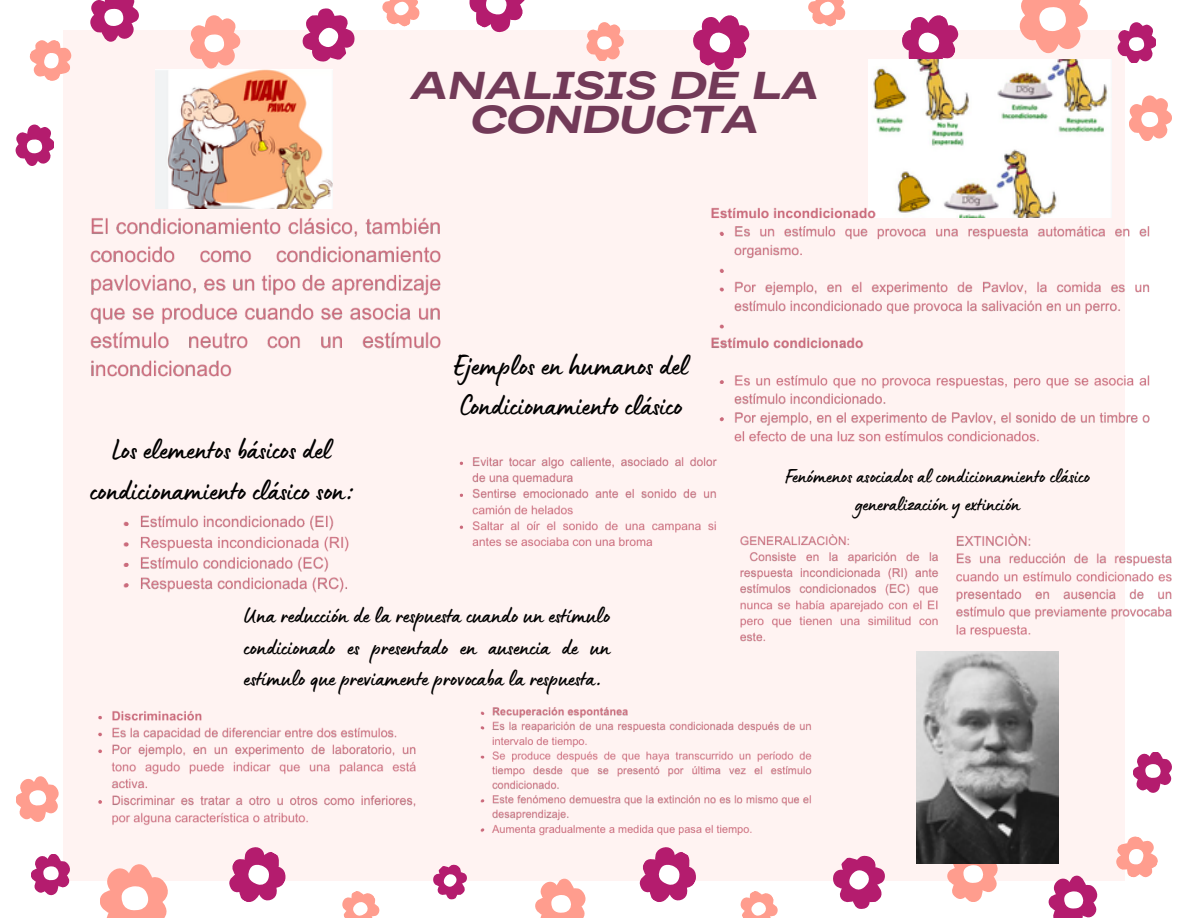
<style>
.page{position:relative;width:1188px;height:918px;background:#fff}
.page>*{position:absolute;margin:0;border:0;box-sizing:border-box;transform-origin:0 0}
.t1{font:italic 700 39px/33.6px "Body Grotesque Large";color:#723a58;text-align:center}
.t2{font:30px/40.5px "Lumios Marker";color:#000;text-align:center}
.t3{font:23.7px/31.8px "Lumios Marker";color:#000;text-align:justify}
.t4{font:21px/27.9px "Lumios Marker";color:#000;text-align:center}
</style>
<div class="page">
<div style="left:63px;top:30px;width:1062px;height:851px;background:#fff3f2"></div>
<svg style="left:190px;top:15px;width:51px;height:54px"></svg>
<svg style="left:586px;top:22px;width:38px;height:38px"></svg>
<svg style="left:90px;top:0;width:49px;height:42px"></svg>
<svg style="left:29px;top:40px;width:43px;height:41px"></svg>
<svg style="left:808px;top:0;width:38px;height:27px"></svg>
<svg style="left:382px;top:0;width:38px;height:27px"></svg>
<svg style="left:302px;top:8px;width:53px;height:54px"></svg>
<svg style="left:1020px;top:0;width:67px;height:53px"></svg>
<svg style="left:1129px;top:95px;width:43px;height:45px"></svg>
<svg style="left:893px;top:15px;width:75px;height:45px"></svg>
<svg style="left:693px;top:15px;width:57px;height:56px"></svg>
<svg style="left:469px;top:0;width:56px;height:33px"></svg>
<svg style="left:1118px;top:22px;width:38px;height:41px"></svg>
<svg style="left:16px;top:125px;width:38px;height:40px"></svg>
<svg style="left:947px;top:863px;width:51px;height:39px"></svg>
<svg style="left:535px;top:878px;width:51px;height:40px"></svg>
<svg style="left:1048px;top:875px;width:49px;height:43px"></svg>
<svg style="left:1116px;top:836px;width:42px;height:42px"></svg>
<svg style="left:342px;top:891px;width:38px;height:27px"></svg>
<svg style="left:740px;top:891px;width:38px;height:27px"></svg>
<svg style="left:833px;top:855px;width:52px;height:54px"></svg>
<svg style="left:433px;top:864px;width:34px;height:36px"></svg>
<svg style="left:101px;top:864px;width:67px;height:54px"></svg>
<svg style="left:16px;top:777px;width:42px;height:45px"></svg>
<svg style="left:229px;top:847px;width:57px;height:55px"></svg>
<svg style="left:639px;top:847px;width:57px;height:55px"></svg>
<svg style="left:32px;top:855px;width:38px;height:40px"></svg>
<svg style="left:1134px;top:752px;width:38px;height:41px"></svg>
<img style="left:155px;top:69px;width:178px;height:140px">
<img style="left:869px;top:60px;width:242px;height:146px">
<img style="left:916px;top:652px;width:142px;height:211px">
<img style="left:90px;top:217px;width:351px;height:160px">
<img style="left:711px;top:206px;width:439px;height:236px">
<img style="left:123px;top:515px;width:226px;height:78px">
<img style="left:459px;top:457px;width:258px;height:90px">
<img style="left:740px;top:534px;width:199px;height:108px">
<img style="left:956px;top:533px;width:216px;height:105px">
<img style="left:480px;top:707px;width:332px;height:129px">
<img style="left:98px;top:711px;width:318px;height:114px">
<p class="t1" style="left:410px;top:72px;width:409px">ANALISIS DE LA<br>CONDUCTA</p>
<p class="t2" style="left:90px;top:435px;width:264px">Los elementos básicos del condicionamiento clásico son:</p>
<p class="t2" style="left:454px;top:350px;width:236px;text-align:left">Ejemplos en humanos del<br>Condicionamiento clásico</p>
<p class="t3" style="left:244px;top:604px;width:368px">Una reducción de la respuesta cuando un estímulo condicionado es presentado en ausencia de un estímulo que previamente provocaba la respuesta.</p>
<p class="t4" style="left:785px;top:466px;width:306px">Fenómenos asociados al condicionamiento clásico generalización y extinción</p>
</div>
